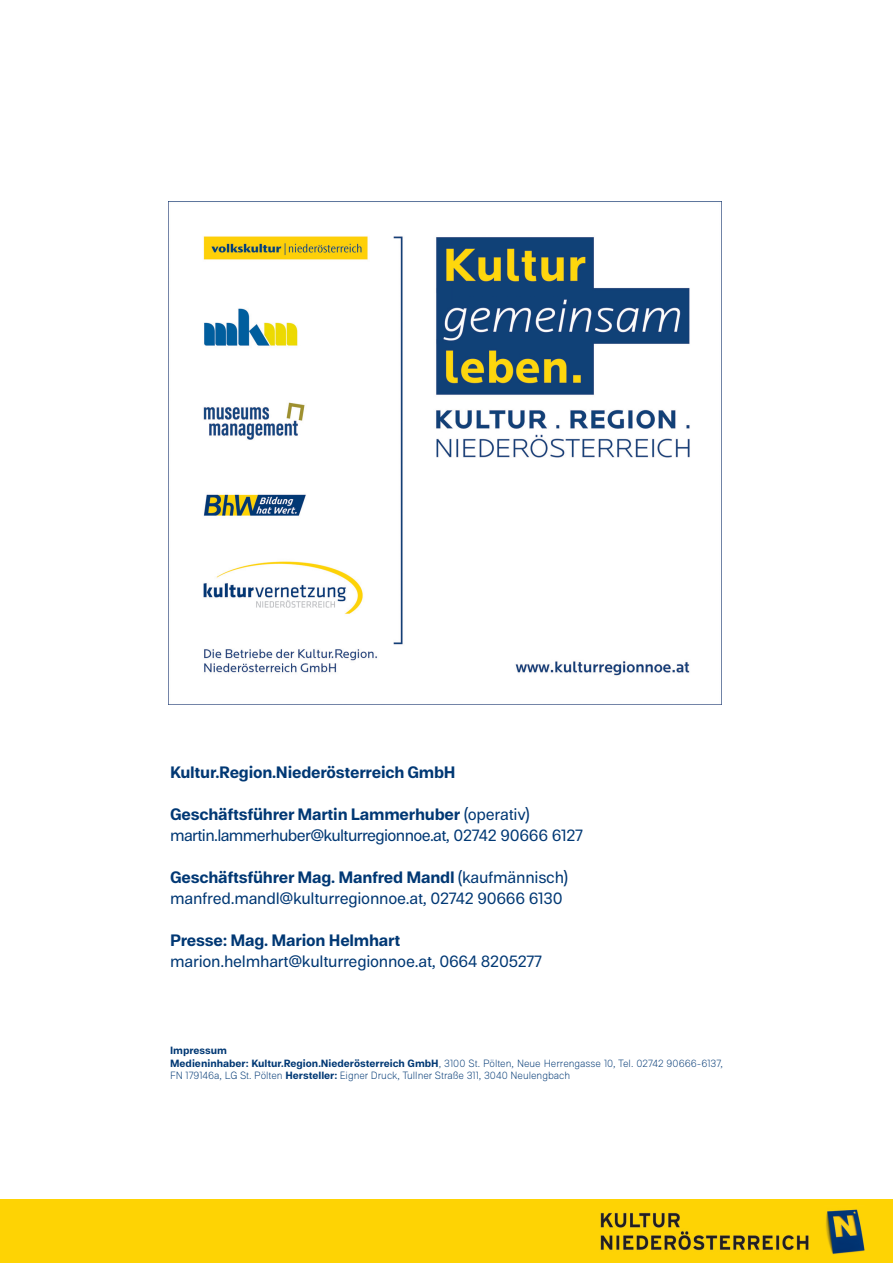
<style>
.page{position:relative;width:893px;height:1263px;background:#fff}
.page>*{position:absolute;margin:0;border:0;box-sizing:border-box;transform-origin:0 0}
.t1{font:700 16.5px "Referenz Grotesk";letter-spacing:-.015em;color:#013874}
.t2{font:16.5px "Referenz Grotesk";letter-spacing:-.015em;color:#013874}
.t3{font:16.5px "Referenz Grotesk";letter-spacing:-.04em;color:#013874}
.t4{font:300 10.5px/12.6px "Referenz Grotesk";color:#013874}
.t5{font:700 10.5px "Referenz Grotesk";color:#013874}
.s1{font-weight:400}
.s2{font-weight:700}
</style>
<div class="page">
<div style="left:0;top:1199px;width:893px;height:64px;background:#fed304"></div>
<img style="left:600px;top:1209px;width:265px;height:45px">
<img style="left:168px;top:202px;width:522px;height:502px">
<p class="t1" style="left:170px;top:766px;width:287px">Kultur.Region.Niederösterreich GmbH</p>
<p class="t1" style="left:170px;top:808px;width:361px">Geschäftsführer Martin Lammerhuber <span class="s1">(operativ)</span></p>
<p class="t3" style="left:170px;top:829px;width:415px">martin.lammerhuber@kulturregionnoe.at, 02742 90666 6127</p>
<p class="t1" style="left:170px;top:871px;width:400px">Geschäftsführer Mag. Manfred Mandl <span class="s1">(kaufmännisch)</span></p>
<p class="t2" style="left:170px;top:892px;width:394px">manfred.mandl@kulturregionnoe.at, 02742 90666 6130</p>
<p class="t1" style="left:170px;top:934px;width:232px">Presse: Mag. Marion Helmhart</p>
<p class="t2" style="left:170px;top:955px;width:373px">marion.helmhart@kulturregionnoe.at, 0664 8205277</p>
<p class="t5" style="left:170px;top:1046px;width:59px">Impressum</p>
<p class="t4" style="left:170px;top:1056px;width:554px"><span class="s2">Medieninhaber: Kultur.Region.Niederösterreich GmbH</span>, 3100 St. Pölten, Neue Herrengasse 10, Tel. 02742 90666-6137,<br>FN 179146a, LG St. Pölten <span class="s2">Hersteller:</span> Eigner Druck, Tullner Straße 311, 3040 Neulengbach</p>
</div>
